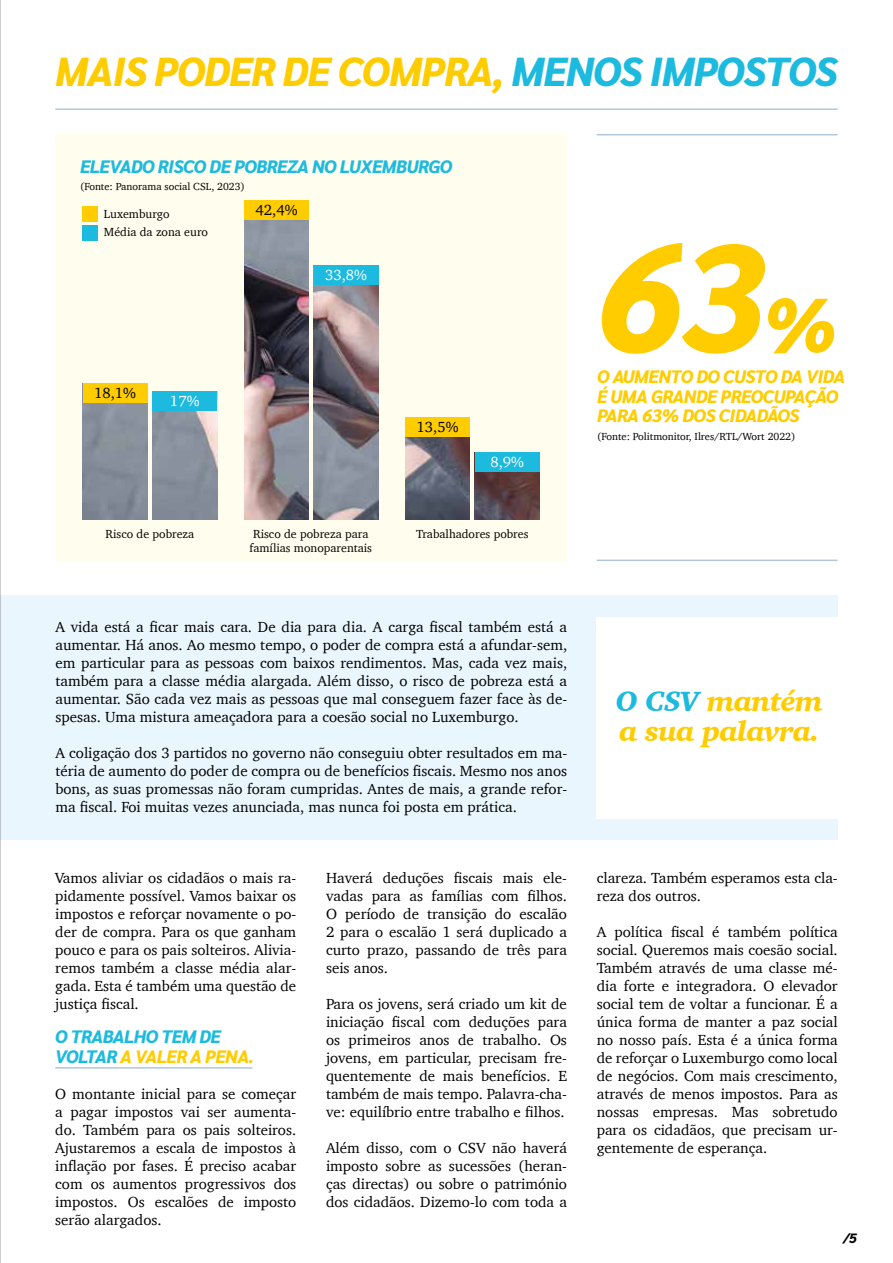
<style>
.page{position:relative;width:893px;height:1263px;background:#fff}
.page>*{position:absolute;margin:0;border:0;box-sizing:border-box;transform-origin:0 0}
.t1{font:italic 800 152.7px "Sarabun";color:#fc0}
.t2{font:italic 800 40.5px "Sarabun";letter-spacing:-.03em;color:#fc0}
.t3{font:italic 900 28.5px/30px "Charter";letter-spacing:-.03em;color:#fc0}
.t4{font:italic 800 18px/19.5px "Sarabun";letter-spacing:-.03em;color:#1dbadf}
.t5{font:italic 800 18px/19.5px "Sarabun";letter-spacing:-.03em;color:#fc0}
.t6{font:15px/18px "Charter";color:#000;text-align:justify}
.t7{font:15px "Charter";color:#fff}
.t8{font:italic 800 13.5px "Sarabun";color:#000}
.t9{font:12px/13.5px "Charter";color:#000}
.t10{font:10.5px "Charter";color:#000}
.s1{color:#1dbadf}
.s2{color:#fc0}
.s3{font-size:76.35px}
</style>
<div class="page">
<div style="left:0;top:595px;width:838px;height:245px;background:#eaf6fe"></div>
<div style="left:55px;top:134px;width:512px;height:427px;background:#fffdee"></div>
<div style="left:597px;top:617px;width:296px;height:201px;background:#fff"></div>
<hr style="left:55px;top:1067px;width:197px;height:2px;background:#b2c8da">
<hr style="left:55px;top:108px;width:783px;height:2px;background:#b2c8da">
<hr style="left:597px;top:134px;width:240px;height:1px;background:#b2c8da">
<hr style="left:597px;top:560px;width:240px;height:1px;background:#b2c8da">
<img style="left:83px;top:402px;width:64px;height:117px">
<img style="left:244px;top:220px;width:65px;height:299px">
<img style="left:405px;top:437px;width:65px;height:82px">
<img style="left:152px;top:411px;width:65px;height:108px">
<img style="left:314px;top:284px;width:64px;height:235px">
<img style="left:475px;top:471px;width:64px;height:48px">
<div style="left:83px;top:206px;width:15px;height:15px;background:#fc0"></div>
<div style="left:83px;top:225px;width:15px;height:15px;background:#1dbadf"></div>
<div style="left:83px;top:383px;width:64px;height:19px;background:#fc0"></div>
<div style="left:244px;top:201px;width:65px;height:19px;background:#fc0"></div>
<div style="left:405px;top:418px;width:65px;height:19px;background:#fc0"></div>
<div style="left:152px;top:391px;width:65px;height:20px;background:#1dbadf"></div>
<div style="left:314px;top:265px;width:64px;height:19px;background:#1dbadf"></div>
<div style="left:475px;top:452px;width:64px;height:19px;background:#1dbadf"></div>
<hr style="left:0;top:0;width:1px;height:1263px;background:#000">
<h2 class="t2" style="left:55px;top:49px;width:784px">MAIS PODER DE COMPRA, <span class="s1">MENOS IMPOSTOS</span></h2>
<p class="t4" style="left:80px;top:157px;width:374px">ELEVADO RISCO DE POBREZA NO LUXEMBURGO</p>
<p class="t10" style="left:80px;top:177px;width:166px">(Fonte: Panorama social CSL, 2023)</p>
<p class="t9" style="left:104px;top:207px;width:67px">Luxemburgo</p>
<p class="t9" style="left:104px;top:225px;width:106px">Média da zona euro</p>
<p class="t6" style="left:94px;top:384px;width:43px">18,1%</p>
<p class="t7" style="left:170px;top:388px;width:31px">17%</p>
<p class="t6" style="left:255px;top:201px;width:43px">42,4%</p>
<p class="t7" style="left:325px;top:262px;width:43px">33,8%</p>
<p class="t6" style="left:417px;top:418px;width:43px">13,5%</p>
<p class="t7" style="left:490px;top:449px;width:35px">8,9%</p>
<p class="t9" style="left:106px;top:527px;width:90px">Risco de pobreza</p>
<p class="t9" style="left:250px;top:527px;width:124px">Risco de pobreza para famílias monoparentais</p>
<p class="t9" style="left:416px;top:527px;width:114px">Trabalhadores pobres</p>
<p class="t6" style="left:55px;top:618px;width:513px">A vida está a ficar mais cara. De dia para dia. A carga fiscal também está a aumentar. Há anos. Ao mesmo tempo, o poder de compra está a afundar-sem, em particular para as pessoas com baixos rendimentos. Mas, cada vez mais, também para a classe média alargada. Além disso, o risco de pobreza está a aumentar. São cada vez mais as pessoas que mal conseguem fazer face às de&shy;spesas. Uma mistura ameaçadora para a coesão social no Luxemburgo.</p>
<p class="t6" style="left:55px;top:744px;width:513px">A coligação dos 3 partidos no governo não conseguiu obter resultados em ma&shy;téria de aumento do poder de compra ou de benefícios fiscais. Mesmo nos anos bons, as suas promessas não foram cumpridas. Antes de mais, a grande refor&shy;ma fiscal. Foi muitas vezes anunciada, mas nunca foi posta em prática.</p>
<p class="t6" style="left:55px;top:868px;width:242px">Vamos aliviar os cidadãos o mais ra&shy;pidamente possível. Vamos baixar os impostos e reforçar novamente o po&shy;der de compra. Para os que ganham pouco e para os pais solteiros. Alivia&shy;remos também a classe média alar&shy;gada. Esta é também uma questão de justiça fiscal.</p>
<p class="t4" style="left:55px;top:1027px;width:200px">O TRABALHO TEM DE<br>VOLTAR <span class="s2">A VALER A PENA.</span></p>
<p class="t6" style="left:55px;top:1084px;width:242px">O montante inicial para se começar a pagar impostos vai ser aumenta&shy;do. Também para os pais solteiros.<br>Ajustaremos a escala de impostos à inflação por fases. É preciso acabar com os aumentos progressivos dos impostos. Os escalões de imposto serão alargados.</p>
<p class="t6" style="left:326px;top:868px;width:242px">Haverá deduções fiscais mais ele&shy;vadas para as famílias com filhos.<br>O período de transição do escalão 2 para o escalão 1 será duplicado a curto prazo, passando de três para seis anos.</p>
<p class="t6" style="left:326px;top:994px;width:242px">Para os jovens, será criado um kit de iniciação fiscal com deduções para os primeiros anos de trabalho. Os jovens, em particular, precisam fre&shy;quentemente de mais benefícios. E também de mais tempo. Palavra-cha&shy;ve: equilíbrio entre trabalho e filhos.</p>
<p class="t6" style="left:326px;top:1138px;width:242px">Além disso, com o CSV não haverá imposto sobre as sucessões (heran&shy;ças directas) ou sobre o património dos cidadãos. Dizemo-lo com toda a</p>
<h1 class="t1" style="left:597px;top:210px;width:242px">63<span class="s3">%</span></h1>
<p class="t5" style="left:597px;top:367px;width:250px">O AUMENTO DO CUSTO DA VIDA<br>É UMA GRANDE PREOCUPAÇÃO<br>PARA 63% DOS CIDADÃOS</p>
<p class="t10" style="left:597px;top:428px;width:200px">(Fonte: Politmonitor, Ilres/RTL/Wort 2022)</p>
<h3 class="t3" style="left:616px;top:686px;width:209px"><span class="s1">O CSV</span> mantém a sua palavra.</h3>
<p class="t6" style="left:597px;top:868px;width:242px">clareza. Também esperamos esta cla&shy;reza dos outros.</p>
<p class="t6" style="left:597px;top:922px;width:242px">A política fiscal é também política social. Queremos mais coesão social.<br>Também através de uma classe mé&shy;dia forte e integradora. O elevador social tem de voltar a funcionar. É a única forma de manter a paz social no nosso país. Esta é a única forma de reforçar o Luxemburgo como local de negócios. Com mais crescimento, através de menos impostos. Para as nossas empresas. Mas sobretudo para os cidadãos, que precisam ur&shy;gentemente de esperança.</p>
<p class="t8" style="left:843px;top:1231px;width:15px">/5</p>
</div>
